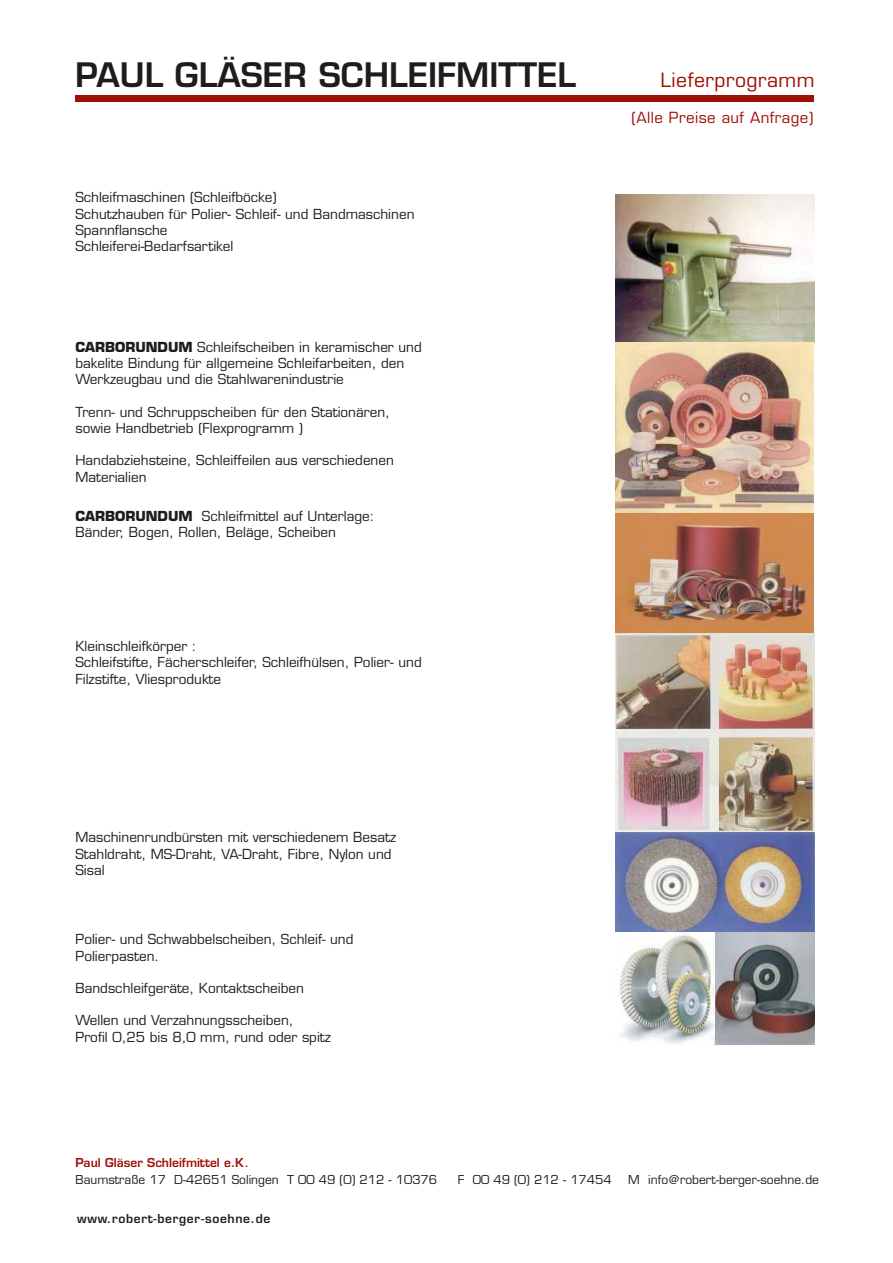
<style>
.page{position:relative;width:893px;height:1263px;background:#fff}
.page>*{position:absolute;margin:0;border:0;box-sizing:border-box;transform-origin:0 0}
.t1{font:600 32.85px "Eurostile";color:#1d1d1b}
.t2{font:19.2px "Eurostile";letter-spacing:.025em;color:#9c1006}
.t3{font:15px "Eurostile";letter-spacing:.025em;color:#9c1006}
.t4{font:13.5px/16.2px "Eurostile";color:#1d1d1b}
.t5{font:12px/16.5px "Eurostile";color:#1d1d1b}
.t6{font:600 12px "Eurostile";letter-spacing:.055em;color:#1d1d1b}
.s1{font-weight:700}
.s2{font-weight:600;color:#9c1006}
.s3{font-family:"Eurostile Extended Two";color:#9c1006}
</style>
<div class="page">
<img style="left:615px;top:195px;width:199px;height:438px">
<img style="left:615px;top:633px;width:200px;height:411px">
<div style="left:75px;top:95px;width:739px;height:6px;background:#9c1006"></div>
<h1 class="t1" style="left:75px;top:55px;width:502px">PAUL GLÄSER SCHLEIFMITTEL</h1>
<p class="t4" style="left:75px;top:189px;width:341px">Schleifmaschinen (Schleifböcke)<br>Schutzhauben für Polier- Schleif- und Bandmaschinen Spannflansche<br>Schleiferei-Bedarfsartikel</p>
<p class="t4" style="left:75px;top:339px;width:348px"><span class="s1">CARBORUNDUM</span> Schleifscheiben in keramischer und bakelite Bindung für allgemeine Schleifarbeiten, den<br>Werkzeugbau und die Stahlwarenindustrie</p>
<p class="t4" style="left:75px;top:404px;width:316px">Trenn- und Schruppscheiben für den Stationären, sowie Handbetrieb (Flexprogramm )</p>
<p class="t4" style="left:75px;top:452px;width:320px">Handabziehsteine, Schleiffeilen aus verschiedenen<br>Materialien</p>
<p class="t4" style="left:75px;top:508px;width:301px"><span class="s1">CARBORUNDUM</span> Schleifmittel auf Unterlage:<br>Bänder, Bogen, Rollen, Beläge, Scheiben</p>
<p class="t4" style="left:75px;top:638px;width:348px">Kleinschleifkörper :<br>Schleifstifte, Fächerschleifer, Schleifhülsen, Polier- und<br>Filzstifte, Vliesprodukte</p>
<h2 class="t2" style="left:660px;top:69px;width:156px">Lieferprogramm</h2>
<p class="t3" style="left:631px;top:108px;width:183px">(Alle Preise auf Anfrage)</p>
<p class="t4" style="left:75px;top:829px;width:322px">Maschinenrundbürsten mit verschiedenem Besatz<br>Stahldraht, MS-Draht, VA-Draht, Fibre, Nylon und<br>Sisal</p>
<p class="t4" style="left:75px;top:931px;width:280px">Polier- und Schwabbelscheiben, Schleif- und<br>Polierpasten.</p>
<p class="t4" style="left:75px;top:980px;width:230px">Bandschleifgeräte, Kontaktscheiben</p>
<p class="t4" style="left:75px;top:1012px;width:257px">Wellen und Verzahnungsscheiben,<br>Profil 0,25 bis 8,0 mm, rund oder spitz</p>
<p class="t5" style="left:75px;top:1154px;width:363px"><span class="s2">Paul Gläser Schleifmittel e.K</span><span class="s3">.<br></span>Baumstraße 17 D-42651 Solingen T 00 49 (0) 212 - 10376</p>
<p class="t6" style="left:77px;top:1211px;width:195px">www.robert-berger-soehne.de</p>
<p class="t5" style="left:458px;top:1171px;width:155px">F 00 49 (0) 212 - 17454</p>
<p class="t5" style="left:628px;top:1171px;width:192px">M info@robert-berger-soehne.de</p>
</div>
